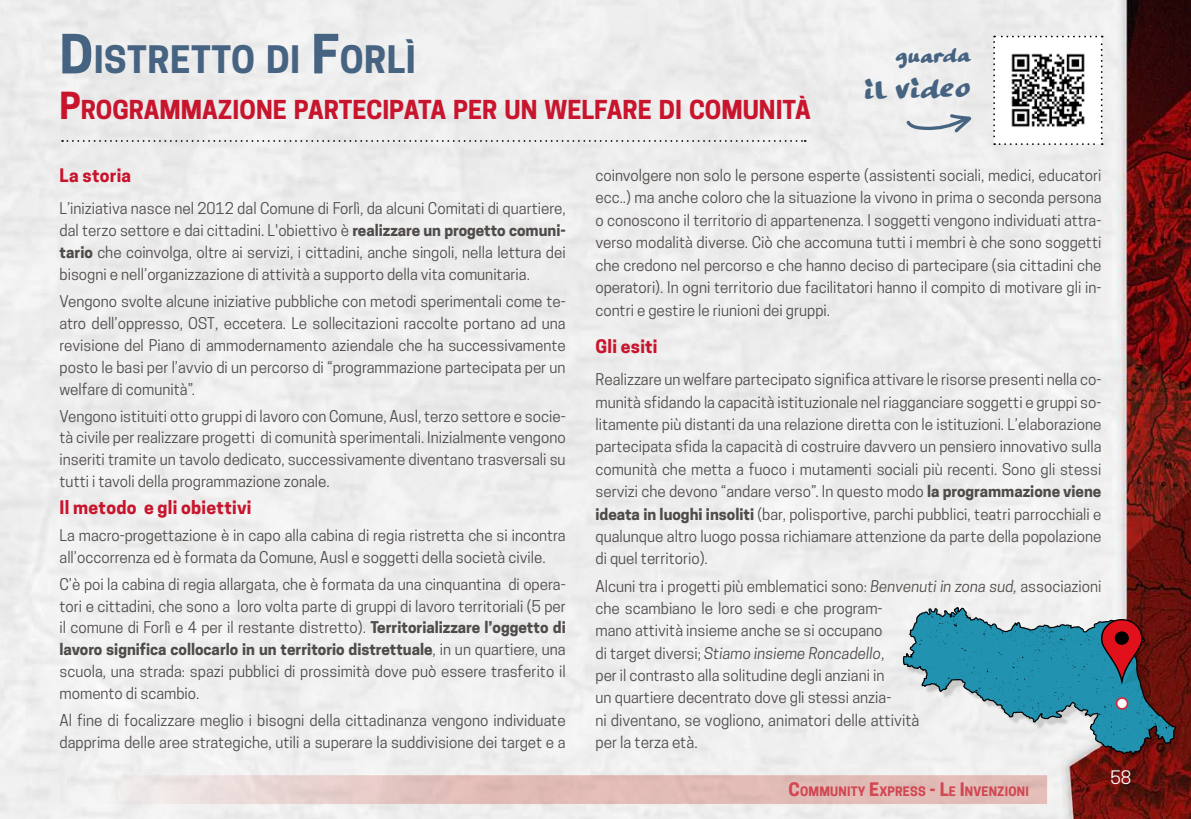
<style>
.page{position:relative;width:1191px;height:819px;background:#ededed}
.page>*{position:absolute;margin:0;border:0;box-sizing:border-box;transform-origin:0 0}
.t1{font:700 35.52px "Cooper Hewitt";letter-spacing:.015em;color:#466482}
.t2{font:700 35.35px "Strangeways";color:#466482}
.t3{font:700 26.25px "Strangeways";color:#466482}
.t4{font:700 24.5px "Cooper Hewitt";color:#c8152d}
.t5{font:700 17.5px "Cooper Hewitt";letter-spacing:.015em;color:#c8152d}
.t6{font:17.5px "Cooper Hewitt";color:#fff}
.t7{font:15.4px/22.4px "Cooper Hewitt";color:#4f4b49}
.t8{font:15.22px/21.9px "Cooper Hewitt";color:#4f4b49;text-align:justify}
.t9{font:700 12.25px "Cooper Hewitt";letter-spacing:.015em;color:#d14752}
.s1{font-size:50.75px}
.s2{font-size:35px}
.s3{font-weight:700}
.s4{font-style:italic}
.s5{font-size:15.22px}
.s6{font-size:17.5px}
</style>
<div class="page">
<svg style="left:60px;top:775px;width:987px;height:29px;background:#e4c6c3"></svg>
<svg style="left:62px;top:140px;width:743px;height:2px"></svg>
<svg style="left:993px;top:36px;width:109px;height:109px"></svg>
<img style="left:1002px;top:45px;width:91px;height:91px">
<svg style="left:906px;top:114px;width:65px;height:18px"></svg>
<div style="left:906px;top:610px;width:277px;height:152px;background:#000;opacity:.15"></div>
<svg style="left:903px;top:607px;width:272px;height:147px"></svg>
<svg style="left:904px;top:607px;width:54px;height:55px"></svg>
<div style="left:1116px;top:698px;width:11px;height:10px;background:#fff;border-radius:50%"></div>
<div style="left:1115px;top:697px;width:13px;height:12px;border:2px solid #cd2f44;border-radius:50%"></div>
<svg style="left:1101px;top:619px;width:50px;height:66px;background:#77333d"></svg>
<div style="left:1114px;top:631px;width:14px;height:13px;background:#000;border-radius:50%"></div>
<h1 class="t1" style="left:60px;top:39px;width:358px"><span class="s1">D</span>ISTRETTO DI <span class="s1">F</span>ORLÌ</h1>
<h3 class="t4" style="left:60px;top:95px;width:752px"><span class="s2">P</span>ROGRAMMAZIONE PARTECIPATA PER UN WELFARE DI COMUNITÀ</h3>
<h3 class="t3" style="left:895px;top:37px;width:77px;rotate:-1deg">guarda</h3>
<h2 class="t2" style="left:863px;top:63px;width:109px;rotate:-1deg">il video</h2>
<p class="t5" style="left:60px;top:165px;width:73px">La storia</p>
<p class="t8" style="left:60px;top:197px;width:508px">L’iniziativa nasce nel 2012 dal Comune di Forlì, da alcuni Comitati di quartiere, dal terzo settore e dai cittadini. L'obiettivo è <span class="s3">realizzare un progetto comuni&shy;tario</span> che coinvolga, oltre ai servizi, i cittadini, anche singoli, nella lettura dei bisogni e nell’organizzazione di attività a supporto della vita comunitaria.</p>
<p class="t8" style="left:60px;top:290px;width:508px">Vengono svolte alcune iniziative pubbliche con metodi sperimentali come te&shy;atro dell’oppresso, OST, eccetera. Le sollecitazioni raccolte portano ad una revisione del Piano di ammodernamento aziendale che ha successivamente posto le basi per l’avvio di un percorso di “programmazione partecipata per un welfare di comunità”.</p>
<p class="t8" style="left:60px;top:405px;width:507px">Vengono istituiti otto gruppi di lavoro con Comune, Ausl, terzo settore e socie&shy;tà civile per realizzare progetti di comunità sperimentali. Inizialmente vengono inseriti tramite un tavolo dedicato, successivamente diventano trasversali su tutti i tavoli della programmazione zonale.</p>
<p class="t5" style="left:60px;top:497px;width:193px">Il metodo e gli obiettivi</p>
<p class="t8" style="left:60px;top:524px;width:508px">La macro-progettazione è in capo alla cabina di regia ristretta che si incontra all’occorrenza ed è formata da Comune, Ausl e soggetti della società civile.</p>
<p class="t8" style="left:60px;top:573px;width:508px">C’è poi la cabina di regia allargata, che è formata da una cinquantina di opera&shy;tori e cittadini, che sono a loro volta parte di gruppi di lavoro territoriali (5 per il comune di Forlì e 4 per il restante distretto). <span class="s3">Territorializzare l’oggetto di lavoro significa collocarlo in un territorio distrettuale</span>, in un quartiere, una scuola, una strada: spazi pubblici di prossimità dove può essere trasferito il momento di scambio.</p>
<p class="t8" style="left:60px;top:709px;width:507px">Al fine di focalizzare meglio i bisogni della cittadinanza vengono individuate dapprima delle aree strategiche, utili a superare la suddivisione dei target e a</p>
<p class="t8" style="left:595px;top:164px;width:507px;line-height:22.6px">coinvolgere non solo le persone esperte (assistenti sociali, medici, educatori ecc..) ma anche coloro che la situazione la vivono in prima o seconda persona o conoscono il territorio di appartenenza. I soggetti vengono individuati attra&shy;verso modalità diverse. Ciò che accomuna tutti i membri è che sono soggetti che credono nel percorso e che hanno deciso di partecipare (sia cittadini che operatori). In ogni territorio due facilitatori hanno il compito di motivare gli in&shy;contri e gestire le riunioni dei gruppi.</p>
<p class="t5" style="left:595px;top:336px;width:64px">Gli esiti</p>
<p class="t8" style="left:595px;top:368px;width:507px;line-height:22.4px">Realizzare un welfare partecipato significa attivare le risorse presenti nella co&shy;munità sfidando la capacità istituzionale nel riagganciare soggetti e gruppi so&shy;litamente più distanti da una relazione diretta con le istituzioni. L’elaborazione partecipata sfida la capacità di costruire davvero un pensiero innovativo sulla comunità che metta a fuoco i mutamenti sociali più recenti. Sono gli stessi servizi che devono “andare verso”. In questo modo <span class="s3">la programmazione viene ideata in luoghi insoliti</span> (bar, polisportive, parchi pubblici, teatri parrocchiali e qualunque altro luogo possa richiamare attenzione da parte della popolazione di quel territorio).</p>
<p class="t8" style="left:595px;top:574px;width:507px;line-height:22.4px;text-align:left">Alcuni tra i progetti più emblematici sono: <span class="s4">Benvenuti in zona sud,</span> associazioni che scambiano le loro sedi e che program-<br>mano attività insieme anche se si occupano<br>di target diversi; <span class="s4">Stiamo insieme Roncadello</span>,<br>per il contrasto alla solitudine degli anziani in<br>un quartiere decentrato dove gli stessi anzia-</p>
<p class="t7" style="left:595px;top:708px;width:325px"><span class="s5">ni</span> diventano, se vogliono, animatori delle attività per la terza età.</p>
<p class="t9" style="left:788px;top:784px;width:242px"><span class="s6">C</span>OMMUNITY <span class="s6">E</span>XPRESS <span class="s6">- L</span>E <span class="s6">I</span> NVENZIONI</p>
<p class="t6" style="left:1110px;top:767px;width:22px">58</p>
</div>
